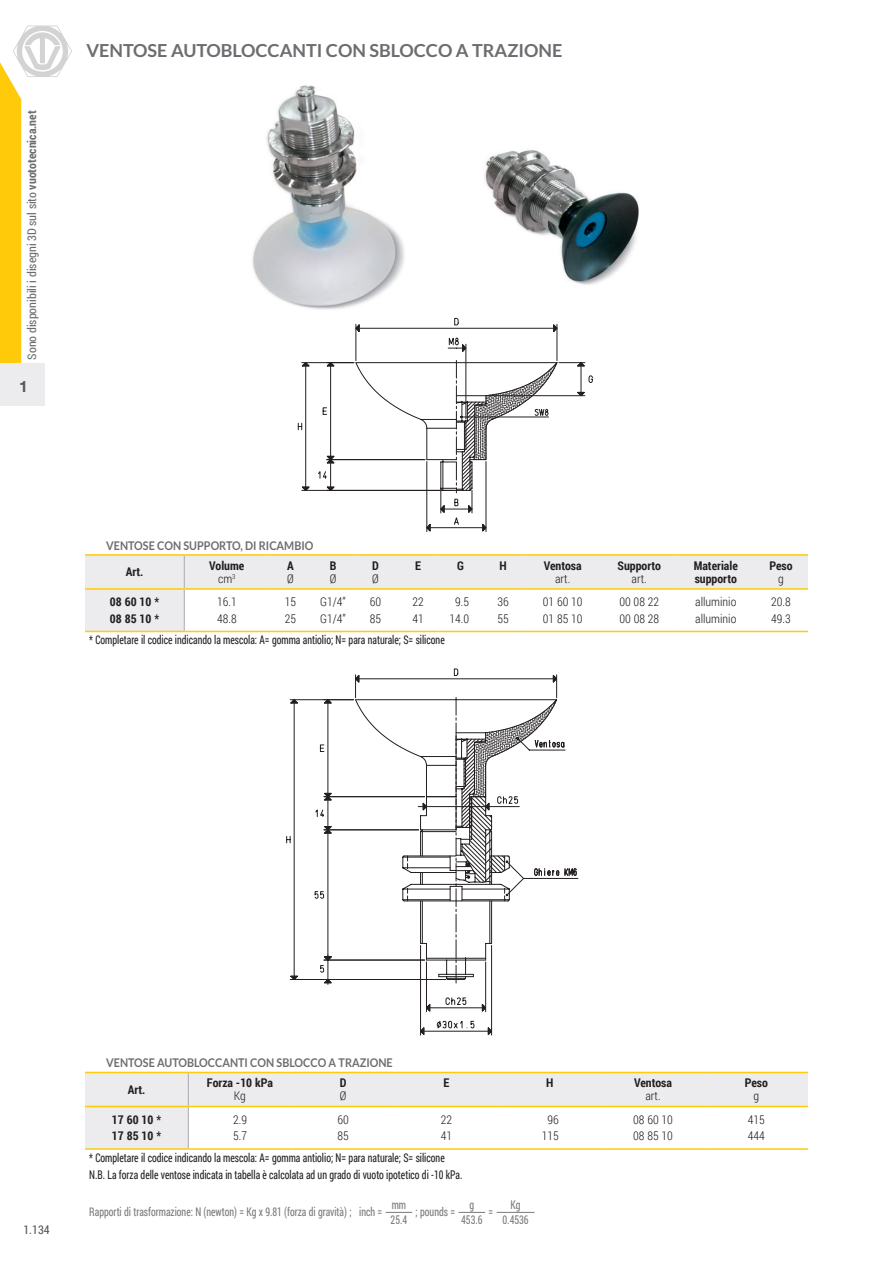
<style>
.page{position:relative;width:893px;height:1263px;background:#fff}
.page>*{position:absolute;margin:0;border:0;box-sizing:border-box;transform-origin:0 0}
.t1{font:700 18px "Lato";color:#6c6d70}
.t2{font:700 15.75px "Helvetica Neue LT Std";color:#57585a}
.t3{font:12px/17px "Roboto Condensed";color:#231f20;scale:.81 1}
.t4{font:300 12px/16.2px "Roboto Condensed";color:#231f20}
.t5{font:700 12px "Roboto Condensed";color:#231f20}
.t6{font:700 12px "Lato";color:#6c6d70;scale:.9 1}
.t7{font:12px "Roboto Condensed";color:#6c6d70}
.t8{font:12px "Roboto Condensed";color:#57585a}
.s1{font-weight:700}
</style>
<div class="page">
<img style="left:252px;top:85px;width:153px;height:225px">
<img style="left:485px;top:150px;width:154px;height:135px">
<svg style="left:298px;top:318px;width:295px;height:214px"></svg>
<svg style="left:0;top:25px;width:72px;height:339px"></svg>
<div style="left:0;top:364px;width:45px;height:42px;background:#ececee"></div>
<svg style="left:85px;top:556px;width:723px;height:75px;fill:#ececee"></svg>
<svg style="left:312px;top:590px;width:442px;height:4px"></svg>
<hr style="left:85px;top:554px;width:99px;height:2px;background:#feca0a">
<hr style="left:269px;top:554px;width:43px;height:2px;background:#feca0a">
<hr style="left:312px;top:554px;width:42px;height:2px;background:#feca0a">
<hr style="left:354px;top:554px;width:43px;height:2px;background:#feca0a">
<hr style="left:397px;top:554px;width:42px;height:2px;background:#feca0a">
<hr style="left:439px;top:554px;width:43px;height:2px;background:#feca0a">
<hr style="left:482px;top:554px;width:42px;height:2px;background:#feca0a">
<hr style="left:524px;top:554px;width:77px;height:2px;background:#feca0a">
<hr style="left:601px;top:554px;width:76px;height:2px;background:#feca0a">
<hr style="left:677px;top:554px;width:77px;height:2px;background:#feca0a">
<hr style="left:754px;top:554px;width:54px;height:2px;background:#feca0a">
<hr style="left:184px;top:554px;width:85px;height:2px;background:#feca0a">
<svg style="left:184px;top:556px;width:1px;height:75px"></svg>
<hr style="left:184px;top:588px;width:85px;height:2px;background:#feca0a">
<hr style="left:85px;top:588px;width:99px;height:2px;background:#feca0a">
<hr style="left:269px;top:588px;width:43px;height:2px;background:#feca0a">
<hr style="left:312px;top:588px;width:42px;height:2px;background:#feca0a">
<hr style="left:354px;top:588px;width:43px;height:2px;background:#feca0a">
<hr style="left:397px;top:588px;width:42px;height:2px;background:#feca0a">
<hr style="left:439px;top:588px;width:43px;height:2px;background:#feca0a">
<hr style="left:482px;top:588px;width:42px;height:2px;background:#feca0a">
<hr style="left:601px;top:588px;width:76px;height:2px;background:#feca0a">
<hr style="left:677px;top:588px;width:77px;height:2px;background:#feca0a">
<hr style="left:754px;top:588px;width:54px;height:2px;background:#feca0a">
<hr style="left:85px;top:631px;width:99px;height:1px;background:#feca0a">
<hr style="left:184px;top:631px;width:85px;height:1px;background:#feca0a">
<hr style="left:269px;top:631px;width:43px;height:1px;background:#feca0a">
<hr style="left:312px;top:631px;width:42px;height:1px;background:#feca0a">
<hr style="left:354px;top:631px;width:43px;height:1px;background:#feca0a">
<hr style="left:397px;top:631px;width:42px;height:1px;background:#feca0a">
<hr style="left:439px;top:631px;width:43px;height:1px;background:#feca0a">
<hr style="left:482px;top:631px;width:42px;height:1px;background:#feca0a">
<hr style="left:524px;top:631px;width:77px;height:1px;background:#feca0a">
<hr style="left:601px;top:631px;width:76px;height:1px;background:#feca0a">
<hr style="left:677px;top:631px;width:77px;height:1px;background:#feca0a">
<hr style="left:754px;top:631px;width:54px;height:1px;background:#feca0a">
<hr style="left:524px;top:588px;width:77px;height:2px;background:#feca0a">
<svg style="left:85px;top:1073px;width:723px;height:75px;fill:#ececee"></svg>
<svg style="left:395px;top:1107px;width:413px;height:4px"></svg>
<svg style="left:188px;top:1073px;width:1px;height:75px"></svg>
<hr style="left:85px;top:1072px;width:103px;height:1px;background:#feca0a">
<hr style="left:188px;top:1072px;width:104px;height:1px;background:#feca0a">
<hr style="left:292px;top:1072px;width:103px;height:1px;background:#feca0a">
<hr style="left:395px;top:1072px;width:103px;height:1px;background:#feca0a">
<hr style="left:498px;top:1072px;width:103px;height:1px;background:#feca0a">
<hr style="left:601px;top:1072px;width:104px;height:1px;background:#feca0a">
<hr style="left:705px;top:1072px;width:103px;height:1px;background:#feca0a">
<hr style="left:85px;top:1106px;width:103px;height:1px;background:#feca0a">
<hr style="left:188px;top:1106px;width:104px;height:1px;background:#feca0a">
<hr style="left:292px;top:1106px;width:103px;height:1px;background:#feca0a">
<hr style="left:395px;top:1106px;width:103px;height:1px;background:#feca0a">
<hr style="left:498px;top:1106px;width:103px;height:1px;background:#feca0a">
<hr style="left:601px;top:1106px;width:104px;height:1px;background:#feca0a">
<hr style="left:705px;top:1106px;width:103px;height:1px;background:#feca0a">
<hr style="left:85px;top:1148px;width:103px;height:2px;background:#feca0a">
<hr style="left:188px;top:1148px;width:104px;height:2px;background:#feca0a">
<hr style="left:292px;top:1148px;width:103px;height:2px;background:#feca0a">
<hr style="left:395px;top:1148px;width:103px;height:2px;background:#feca0a">
<hr style="left:498px;top:1148px;width:103px;height:2px;background:#feca0a">
<hr style="left:601px;top:1148px;width:104px;height:2px;background:#feca0a">
<hr style="left:705px;top:1148px;width:103px;height:2px;background:#feca0a">
<svg style="left:386px;top:1212px;width:26px;height:1px"></svg>
<svg style="left:459px;top:1212px;width:26px;height:1px"></svg>
<hr style="left:497px;top:1212px;width:37px;height:1px;background:#231f20">
<svg style="left:286px;top:668px;width:292px;height:368px"></svg>
<p class="t7" style="left:23px;top:360px;width:251px;rotate:-90deg">Sono disponibili i disegni 3D sul sito <span class="s1">vuototecnica.net</span></p>
<h2 class="t2" style="left:19px;top:376px;width:10px">1</h2>
<h1 class="t1" style="left:87px;top:40px;width:477px">VENTOSE AUTOBLOCCANTI CON SBLOCCO A TRAZIONE</h1>
<p class="t6" style="left:106px;top:538px;width:232px">VENTOSE CON SUPPORTO, DI RICAMBIO</p>
<p class="t5" style="left:126px;top:563px;width:19px">Art.</p>
<p class="t5" style="left:209px;top:557px;width:37px">Volume</p>
<p class="t5" style="left:287px;top:557px;width:8px">A</p>
<p class="t5" style="left:330px;top:557px;width:8px">B</p>
<p class="t5" style="left:372px;top:557px;width:8px">D</p>
<p class="t5" style="left:415px;top:557px;width:7px">E</p>
<p class="t5" style="left:457px;top:557px;width:8px">G</p>
<p class="t5" style="left:500px;top:557px;width:9px">H</p>
<p class="t5" style="left:544px;top:557px;width:39px">Ventosa</p>
<p class="t5" style="left:618px;top:557px;width:45px">Supporto</p>
<p class="t5" style="left:694px;top:557px;width:46px">Materiale</p>
<p class="t5" style="left:769px;top:557px;width:25px">Peso</p>
<p class="t4" style="left:218px;top:570px;width:19px">cm<sup>3</sup></p>
<p class="t4" style="left:287px;top:570px;width:8px">Ø</p>
<p class="t4" style="left:330px;top:570px;width:8px">Ø</p>
<p class="t4" style="left:372px;top:570px;width:8px">Ø</p>
<p class="t4" style="left:555px;top:570px;width:17px">art.</p>
<p class="t4" style="left:632px;top:570px;width:17px">art.</p>
<p class="t5" style="left:695px;top:570px;width:44px">supporto</p>
<p class="t4" style="left:778px;top:570px;width:7px">g</p>
<p class="t4" style="left:695px;top:594px;width:43px">alluminio alluminio</p>
<p class="t3" style="left:89px;top:631px;width:440px">* Completare il codice indicando la mescola: A= gomma antiolio; N= para naturale; S= silicone</p>
<p class="t5" style="left:110px;top:594px;width:51px">08 60 10 *</p>
<p class="t4" style="left:217px;top:594px;width:21px">16.1</p>
<p class="t4" style="left:285px;top:594px;width:13px">15</p>
<p class="t4" style="left:320px;top:594px;width:27px">G1/4”</p>
<p class="t4" style="left:370px;top:594px;width:13px">60</p>
<p class="t4" style="left:412px;top:594px;width:13px">22</p>
<p class="t4" style="left:455px;top:594px;width:15px">9.5</p>
<p class="t4" style="left:497px;top:594px;width:13px">36</p>
<p class="t4" style="left:543px;top:594px;width:41px">01 60 10</p>
<p class="t4" style="left:619px;top:594px;width:41px">00 08 22</p>
<p class="t4" style="left:771px;top:594px;width:21px">20.8</p>
<p class="t5" style="left:110px;top:610px;width:51px">08 85 10 *</p>
<p class="t4" style="left:217px;top:610px;width:21px">48.8</p>
<p class="t4" style="left:285px;top:610px;width:13px">25</p>
<p class="t4" style="left:320px;top:610px;width:27px">G1/4”</p>
<p class="t4" style="left:370px;top:610px;width:13px">85</p>
<p class="t4" style="left:412px;top:610px;width:13px">41</p>
<p class="t4" style="left:450px;top:610px;width:21px">14.0</p>
<p class="t4" style="left:498px;top:610px;width:13px">55</p>
<p class="t4" style="left:543px;top:610px;width:41px">01 85 10</p>
<p class="t4" style="left:619px;top:610px;width:41px">00 08 28</p>
<p class="t4" style="left:771px;top:610px;width:21px">49.3</p>
<p class="t8" style="left:23px;top:1221px;width:28px">1.134</p>
<p class="t6" style="left:106px;top:1056px;width:320px">VENTOSE AUTOBLOCCANTI CON SBLOCCO A TRAZIONE</p>
<p class="t5" style="left:128px;top:1081px;width:19px">Art.</p>
<p class="t5" style="left:207px;top:1075px;width:68px">Forza -10 kPa</p>
<p class="t5" style="left:340px;top:1075px;width:8px">D</p>
<p class="t5" style="left:444px;top:1075px;width:7px">E</p>
<p class="t5" style="left:546px;top:1075px;width:9px">H</p>
<p class="t5" style="left:634px;top:1075px;width:39px">Ventosa</p>
<p class="t5" style="left:745px;top:1075px;width:25px">Peso</p>
<p class="t4" style="left:234px;top:1087px;width:13px">Kg</p>
<p class="t4" style="left:340px;top:1087px;width:8px">Ø</p>
<p class="t4" style="left:645px;top:1087px;width:17px">art.</p>
<p class="t4" style="left:753px;top:1087px;width:7px">g</p>
<p class="t5" style="left:112px;top:1111px;width:51px">17 60 10 *</p>
<p class="t4" style="left:233px;top:1111px;width:15px">2.9</p>
<p class="t4" style="left:337px;top:1111px;width:13px">60</p>
<p class="t4" style="left:441px;top:1111px;width:13px">22</p>
<p class="t4" style="left:548px;top:1111px;width:13px">96</p>
<p class="t4" style="left:633px;top:1111px;width:41px">08 60 10</p>
<p class="t4" style="left:748px;top:1111px;width:18px">415</p>
<p class="t5" style="left:112px;top:1127px;width:51px">17 85 10 *</p>
<p class="t4" style="left:233px;top:1127px;width:15px">5.7</p>
<p class="t4" style="left:338px;top:1127px;width:13px">85</p>
<p class="t4" style="left:441px;top:1127px;width:13px">41</p>
<p class="t4" style="left:542px;top:1127px;width:18px">115</p>
<p class="t4" style="left:633px;top:1127px;width:41px">08 85 10</p>
<p class="t4" style="left:748px;top:1127px;width:18px">444</p>
<p class="t3" style="left:89px;top:1149px;width:462px">* Completare il codice indicando la mescola: A= gomma antiolio; N= para naturale; S= silicone<br>N.B. La forza delle ventose indicata in tabella è calcolata ad un grado di vuoto ipotetico di -10 kPa.</p>
<p class="t3" style="left:89px;top:1203px;width:363px">Rapporti di trasformazione: N (newton) = Kg x 9.81 (forza di gravità) ; inch =</p>
<p class="t3" style="left:511px;top:1195px;width:14px">Kg</p>
<p class="t3" style="left:392px;top:1195px;width:19px">mm</p>
<p class="t3" style="left:469px;top:1195px;width:7px">g</p>
<p class="t3" style="left:416px;top:1203px;width:50px">; pounds =</p>
<p class="t3" style="left:489px;top:1203px;width:7px">=</p>
<p class="t3" style="left:391px;top:1210px;width:22px">25.4</p>
<p class="t3" style="left:461px;top:1210px;width:28px">453.6</p>
<p class="t3" style="left:503px;top:1210px;width:34px">0.4536</p>
</div>
